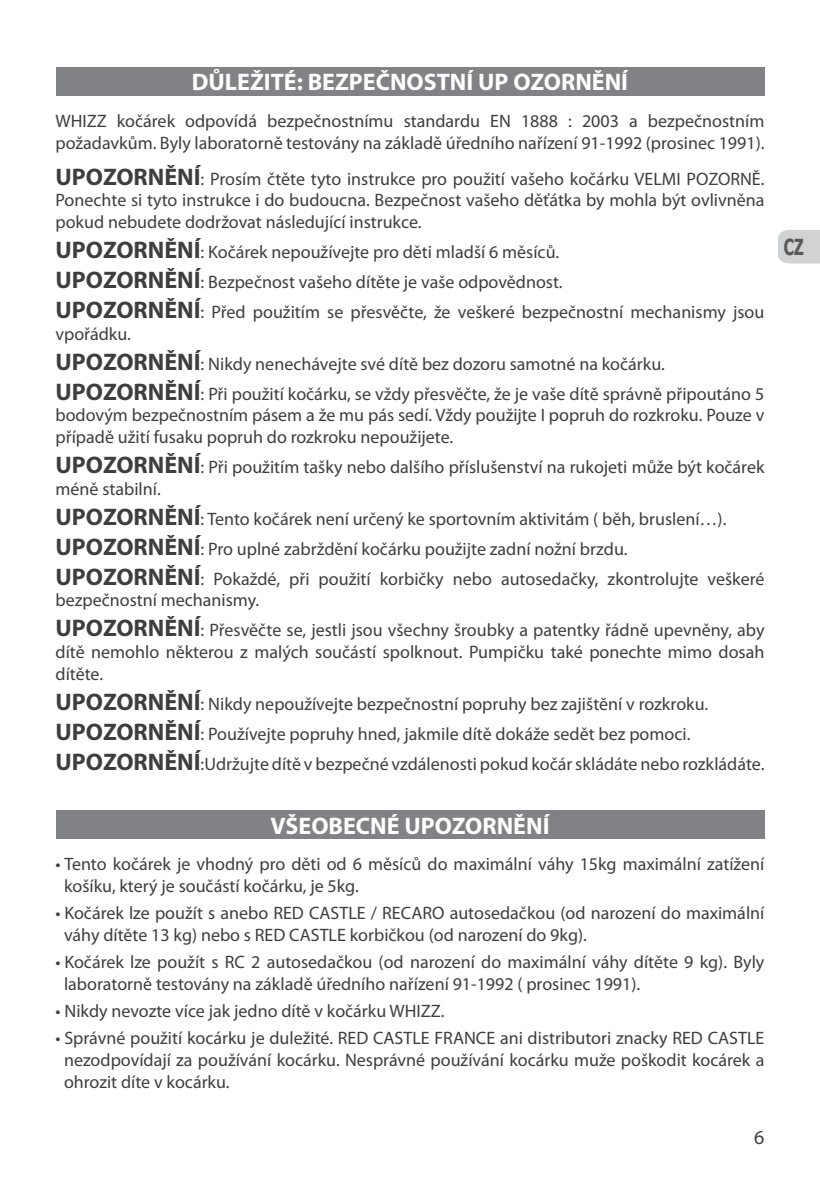
<style>
.page{position:relative;width:820px;height:1189px;background:#fff}
.page>*{position:absolute;margin:0;border:0;box-sizing:border-box;transform-origin:0 0}
.t1{font:700 24px "Myriad Pro";color:#fff}
.t2{font:700 22px "Tahoma";color:#57585a;scale:.7 1}
.t3{font:20px "Myriad Pro";color:#3e3e3f}
.t4{font:18px/21.6px "Myriad Pro";color:#3e3e3f}
.s1{font-weight:700;font-size:24px}
</style>
<div class="page">
<svg style="left:778px;top:230px;width:42px;height:33px"></svg>
<div style="left:56px;top:67px;width:708px;height:28px;background:#808285"></div>
<div style="left:56px;top:810px;width:708px;height:28px;background:#808285"></div>
<h1 class="t1" style="left:192px;top:66px;width:438px">DŮLEŽITÉ: BEZPEČNOSTNÍ UP OZORNĚNÍ</h1>
<p class="t4" style="left:56px;top:110px;width:710px">WHIZZ kočárek odpovídá bezpečnostnímu standardu EN 1888 : 2003 a bezpečnostním požadavkům. Byly laboratorně testovány na základě úředního nařízení 91-1992 (prosinec 1991).</p>
<p class="t4" style="left:56px;top:168px;width:710px;text-align:justify"><span class="s1">UPOZORNĚNÍ</span>: Prosím čtěte tyto instrukce pro použití vašeho kočárku VELMI POZORNĚ.<br>Ponechte si tyto instrukce i do budoucna. Bezpečnost vašeho děťátka by mohla být ovlivněna pokud nebudete dodržovat následující instrukce.</p>
<p class="t4" style="left:56px;top:237px;width:710px;line-height:30px"><span class="s1">UPOZORNĚNÍ</span>: Kočárek nepoužívejte pro děti mladší 6 měsíců.<br><span class="s1">UPOZORNĚNÍ</span>: Bezpečnost vašeho dítěte je vaše odpovědnost.<br><span class="s1">UPOZORNĚNÍ</span>: Před použitím se přesvěčte, že veškeré bezpečnostní mechanismy jsou</p>
<p class="t4" style="left:56px;top:318px;width:710px;line-height:30px">vpořádku.<br><span class="s1">UPOZORNĚNÍ</span>: Nikdy nenechávejte své dítě bez dozoru samotné na kočárku.<br><span class="s1">UPOZORNĚNÍ</span>: Při použití kočárku, se vždy přesvěčte, že je vaše dítě správně připoutáno 5</p>
<p class="t4" style="left:56px;top:404px;width:710px">bodovým bezpečnostním pásem a že mu pás sedí. Vždy použijte I popruh do rozkroku. Pouze v případě užití fusaku popruh do rozkroku nepoužijete.</p>
<p class="t4" style="left:56px;top:456px;width:710px"><span class="s1">UPOZORNĚNÍ</span>: Při použitím tašky nebo dalšího příslušenství na rukojeti může být kočárek méně stabilní.</p>
<p class="t4" style="left:56px;top:503px;width:710px;line-height:30px"><span class="s1">UPOZORNĚNÍ</span>: Tento kočárek není určený ke sportovním aktivitám ( běh, bruslení…).<br><span class="s1">UPOZORNĚNÍ</span>: Pro uplné zabrždění kočárku použijte zadní nožní brzdu.<br><span class="s1">UPOZORNĚNÍ</span>: Pokaždé, při použití korbičky nebo autosedačky, zkontrolujte veškeré</p>
<p class="t4" style="left:56px;top:585px;width:710px;line-height:30px">bezpečnostní mechanismy.<br><span class="s1">UPOZORNĚNÍ</span>: Přesvěčte se, jestli jsou všechny šroubky a patentky řádně upevněny, aby</p>
<p class="t4" style="left:56px;top:640px;width:710px">dítě nemohlo některou z malých součástí spolknout. Pumpičku také ponechte mimo dosah dítěte.</p>
<p class="t4" style="left:56px;top:688px;width:710px;line-height:30px"><span class="s1">UPOZORNĚNÍ</span>: Nikdy nepoužívejte bezpečnostní popruhy bez zajištĕní v rozkroku.<br><span class="s1">UPOZORNĚNÍ</span>: Používejte popruhy hned, jakmile dítě dokáže sedět bez pomoci.<br><span class="s1">UPOZORNĚNÍ</span>:Udržujte dítě v bezpečné vzdálenosti pokud kočár skládáte nebo rozkládáte.</p>
<h1 class="t1" style="left:270px;top:809px;width:280px">VŠEOBECNÉ UPOZORNĚNÍ</h1>
<p class="t4" style="left:64px;top:853px;width:702px;text-indent:-8px">• Tento kočárek je vhodný pro děti od 6 měsíců do maximální váhy 15kg maximální zatížení košíku, který je součástí kočárku, je 5kg.</p>
<p class="t4" style="left:64px;top:902px;width:702px;text-indent:-8px">• Kočárek lze použít s anebo RED CASTLE / RECARO autosedačkou (od narození do maximální váhy dítěte 13 kg) nebo s RED CASTLE korbičkou (od narození do 9kg).</p>
<p class="t4" style="left:64px;top:950px;width:702px;text-indent:-8px">• Kočárek lze použít s RC 2 autosedačkou (od narození do maximální váhy dítěte 9 kg). Byly laboratorně testovány na základě úředního nařízení 91-1992 ( prosinec 1991).</p>
<p class="t4" style="left:56px;top:999px;width:390px">• Nikdy nevozte více jak jedno dítě v kočárku WHIZZ.</p>
<p class="t4" style="left:64px;top:1027px;width:702px;text-align:justify;text-indent:-8px">• Správné použití kocárku je duležité. RED CASTLE FRANCE ani distributori znacky RED CASTLE nezodpovídají za používání kocárku. Nesprávné používání kocárku muže poškodit kocárek a ohrozit díte v kocárku.</p>
<p class="t3" style="left:754px;top:1125px;width:12px">6</p>
<p class="t2" style="left:784px;top:231px;width:30px">CZ</p>
</div>
